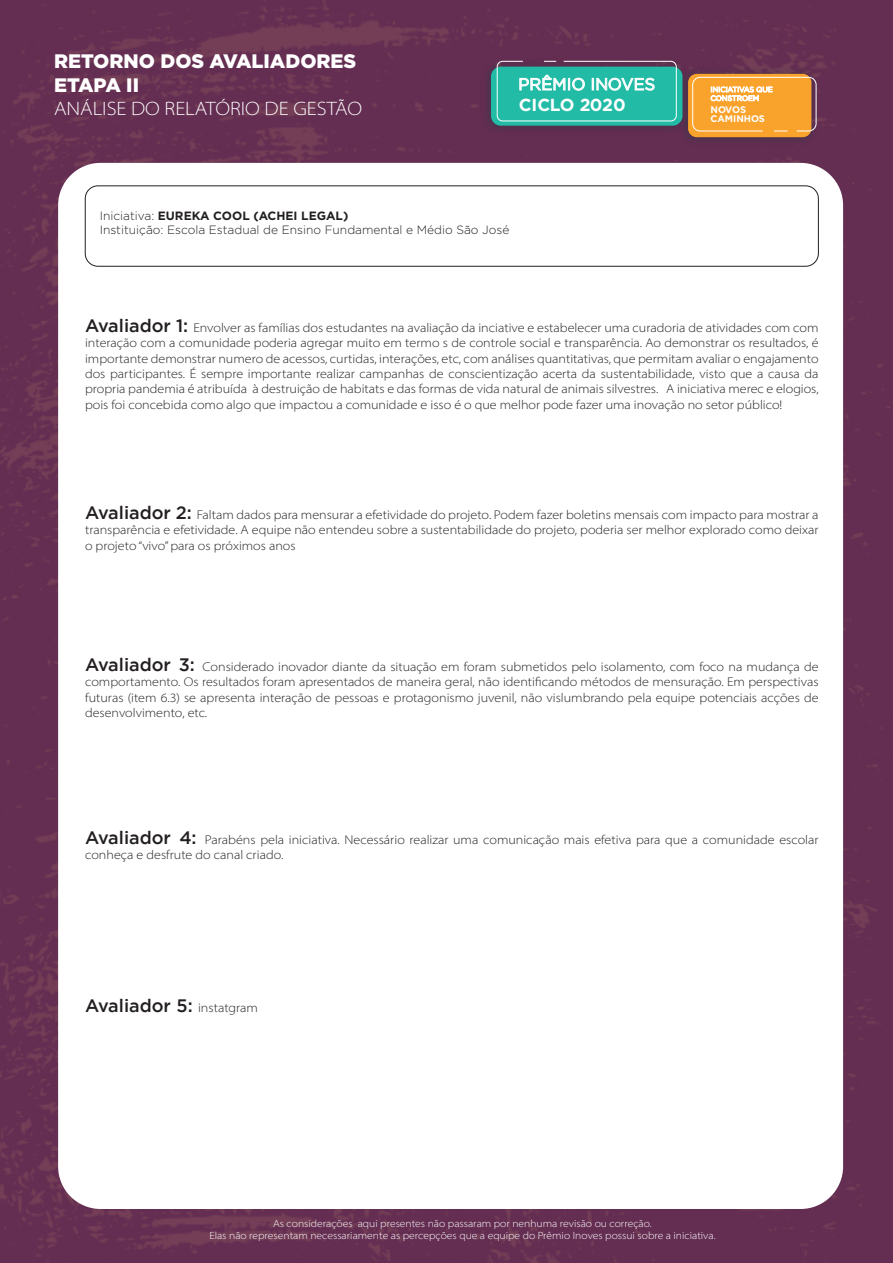
<style>
.page{position:relative;width:893px;height:1263px;background:#fff}
.page>*{position:absolute;margin:0;border:0;box-sizing:border-box;transform-origin:0 0}
.t1{font:900 19.5px/23.4px "Gotham";color:#fff}
.t2{font:19.5px "Myriad Variable Concept";color:#fff}
.t3{font:500 18px "Gotham";color:#231f20}
.t4{font:700 17.4px "Gotham";letter-spacing:-.01em;color:#fff}
.t5{font:16.65px "Gotham";color:#fff}
.t6{font:12.75px/15.3px "Myriad Variable Concept";color:#231f20;text-align:justify}
.t7{font:300 12px/14.4px "Gotham";color:#231f20}
.t8{font:10.5px/12.6px "Myriad Variable Concept";color:#fff;text-align:center}
.t9{font:700 9.6px/9px "Gotham";letter-spacing:-.005em;color:#fff}
.t10{font:7.2px/8.7px "Gotham";color:#fff}
.s1{font-weight:700}
.s2{font-family:"Gotham";font-weight:500;font-size:18px}
.s3{font-family:"Myriad Variable Concept";font-weight:400;font-size:12.75px}
</style>
<div class="page">
<img style="left:0;top:0;width:893px;height:1263px">
<div style="left:58px;top:163px;width:785px;height:1046px;background:#fff;border-radius:43px"></div>
<img style="left:675px;top:63px;width:147px;height:87px">
<div style="left:688px;top:74px;width:123px;height:63px;background:#f9a22c;border-radius:9px"></div>
<div style="left:692px;top:77px;width:125px;height:54px;border:1px solid #fff;border-radius:7px"></div>
<img style="left:477px;top:56px;width:216px;height:83px">
<div style="left:491px;top:67px;width:191px;height:59px;background:#22bba6;border-radius:10px"></div>
<div style="left:497px;top:61px;width:180px;height:60px;border:1px solid #fff;border-radius:6px"></div>
<svg style="left:544px;top:61px;width:12px;height:1px"></svg>
<div style="left:85px;top:186px;width:734px;height:80px;border:1px solid #1d2124;border-radius:13px"></div>
<h1 class="t1" style="left:54px;top:49px;width:304px">RETORNO DOS AVALIADORES<br>ETAPA II</h1>
<h1 class="t2" style="left:54px;top:97px;width:310px">ANÁLISE DO RELATÓRIO DE GESTÃO</h1>
<h3 class="t5" style="left:518px;top:75px;width:138px">PRÊMIO INOVES</h3>
<h3 class="t4" style="left:519px;top:95px;width:108px">CICLO 2020</h3>
<p class="t7" style="left:100px;top:208px;width:411px">Iniciativa: <span class="s1">EUREKA COOL (ACHEI LEGAL)<br></span>Instituição: Escola Estadual de Ensino Fundamental e Médio São José</p>
<p class="t10" style="left:710px;top:85px;width:64px">INICIATIVAS QUE<br>CONSTROEM</p>
<p class="t9" style="left:710px;top:104px;width:56px">NOVOS<br>CAMINHOS</p>
<p class="t6" style="left:85px;top:320px;width:735px"><span class="s2">Avaliador 1:</span> Envolver as famílias dos estudantes na avaliação da inciative e estabelecer uma curadoria de atividades com com interação com a comunidade poderia agregar muito em termo s de controle social e transparência. Ao demonstrar os resultados, é importante demonstrar numero de acessos, curtidas, interações, etc, com análises quantitativas, que permitam avaliar o engajamento dos participantes. É sempre importante realizar campanhas de conscientização acerta da sustentabilidade, visto que a causa da propria pandemia é atribuída à destruição de habitats e das formas de vida natural de animais silvestres. A iniciativa merec e elogios, pois foi concebida como algo que impactou a comunidade e isso é o que melhor pode fazer uma inovação no setor público!</p>
<p class="t6" style="left:85px;top:507px;width:735px"><span class="s2">Avaliador 2:</span> Faltam dados para mensurar a efetividade do projeto. Podem fazer boletins mensais com impacto para mostrar a transparência e efetividade. A equipe não entendeu sobre a sustentabilidade do projeto, poderia ser melhor explorado como deixar o projeto “vivo” para os próximos anos</p>
<p class="t6" style="left:85px;top:659px;width:735px"><span class="s2">Avaliador 3:</span> Considerado inovador diante da situação em foram submetidos pelo isolamento, com foco na mudança de comportamento. Os resultados foram apresentados de maneira geral, não identificando métodos de mensuração. Em perspectivas futuras (item 6.3) se apresenta interação de pessoas e protagonismo juvenil, não vislumbrando pela equipe potenciais acções de desenvolvimento, etc.</p>
<p class="t6" style="left:85px;top:832px;width:735px"><span class="s2">Avaliador 4:</span> Parabéns pela iniciativa. Necessário realizar uma comunicação mais efetiva para que a comunidade escolar conheça e desfrute do canal criado.</p>
<h2 class="t3" style="left:85px;top:995px;width:174px">Avaliador 5: <span class="s3">instatgram</span></h2>
<p class="t8" style="left:209px;top:1217px;width:508px">As considerações aqui presentes não passaram por nenhuma revisão ou correção.<br>Elas não representam necessariamente as percepções que a equipe do Prêmio Inoves possui sobre a iniciativa.</p>
</div>
